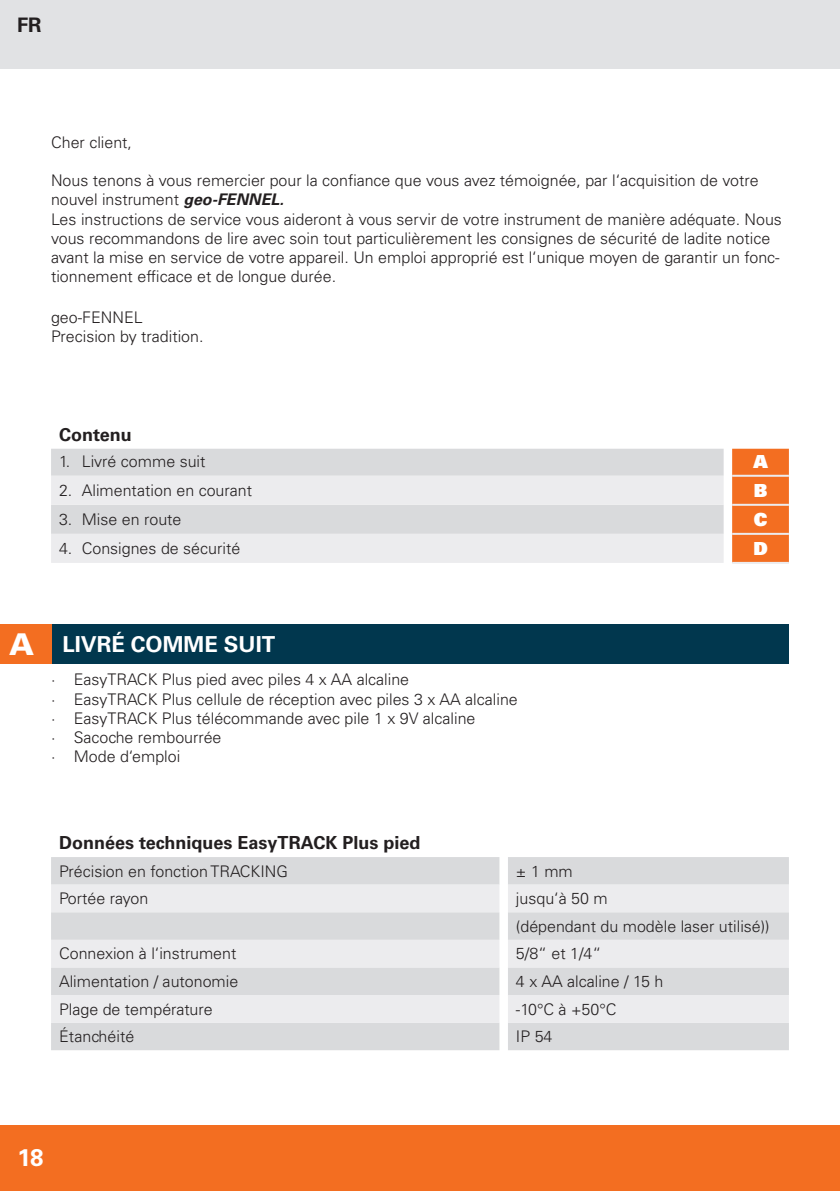
<style>
.page{position:relative;width:840px;height:1191px;background:#fff}
.page>*{position:absolute;margin:0;border:0;box-sizing:border-box;transform-origin:0 0}
.t1{font:700 24px "Univers LT Std";color:#fff}
.t2{font:700 22px "Univers LT Std";color:#fff}
.t3{font:700 20px "Univers LT Std";color:#231f20}
.t4{font:700 18px "Univers LT Std";color:#231f20}
.t5{font:18px "Univers LT Std X Black";color:#fff}
.t6{font:300 16px/19.2px "Univers LT Std";color:#231f20}
.s1{font-weight:700;font-style:italic}
.s2{font-weight:900;font-size:30px}
</style>
<div class="page">
<div style="left:0;top:1125px;width:839px;height:66px;background:#f36e21"></div>
<div style="left:0;top:0;width:839px;height:68px;background:#e1e2e4"></div>
<div style="left:51px;top:449px;width:672px;height:27px;background:#d9dadc"></div>
<div style="left:732px;top:449px;width:56px;height:113px;background:#f36e21"></div>
<svg style="left:51px;top:476px;width:672px;height:87px;background:#e5e6e8"></svg>
<hr style="left:731px;top:475px;width:57px;height:2px;background:#ececee">
<hr style="left:731px;top:504px;width:57px;height:2px;background:#ececee">
<hr style="left:731px;top:533px;width:57px;height:2px;background:#ececee">
<hr style="left:731px;top:562px;width:57px;height:2px;background:#ececee">
<div style="left:51px;top:624px;width:737px;height:39px;background:#01374e"></div>
<div style="left:0;top:624px;width:51px;height:39px;background:#f36e21"></div>
<div style="left:51px;top:857px;width:737px;height:193px;background:#d9dadc"></div>
<svg style="left:51px;top:884px;width:737px;height:138px;background:#e4e5e7"></svg>
<p class="t3" style="left:17px;top:13px;width:26px">FR</p>
<p class="t6" style="left:51px;top:132px;width:82px">Cher client,</p>
<p class="t6" style="left:51px;top:171px;width:732px">Nous tenons à vous remercier pour la confiance que vous avez témoignée, par l‘acquisition de votre nouvel instrument <span class="s1">geo-FENNEL.<br></span>Les instructions de service vous aideront à vous servir de votre instrument de manière adéquate. Nous vous recommandons de lire avec soin tout particulièrement les consignes de sécurité de ladite notice avant la mise en service de votre appareil. Un emploi approprié est l‘unique moyen de garantir un fonc&shy;tionnement efficace et de longue durée.</p>
<p class="t6" style="left:51px;top:308px;width:154px">geo-FENNEL<br>Precision by tradition.</p>
<p class="t4" style="left:59px;top:424px;width:74px">Contenu</p>
<p class="t6" style="left:59px;top:452px;width:148px">1. Livré comme suit</p>
<p class="t5" style="left:753px;top:449px;width:16px">A</p>
<p class="t6" style="left:59px;top:481px;width:194px">2. Alimentation en courant</p>
<p class="t5" style="left:753px;top:478px;width:15px">B</p>
<p class="t6" style="left:59px;top:510px;width:124px">3. Mise en route</p>
<p class="t5" style="left:753px;top:507px;width:15px">C</p>
<p class="t6" style="left:59px;top:539px;width:182px">4. Consignes de sécurité</p>
<p class="t5" style="left:753px;top:536px;width:16px">D</p>
<h2 class="t2" style="left:9px;top:631px;width:268px"><span class="s2">A</span> LIVRÉ COMME SUIT</h2>
<p class="t6" style="left:51px;top:670px;width:468px">· EasyTRACK Plus pied avec piles 4 x AA alcaline<br>· EasyTRACK Plus cellule de réception avec piles 3 x AA alcaline · EasyTRACK Plus télécommande avec pile 1 x 9V alcaline<br>· Sacoche rembourrée<br>· Mode d‘emploi</p>
<p class="t4" style="left:59px;top:832px;width:362px">Données techniques EasyTRACK Plus pied</p>
<p class="t6" style="left:59px;top:861px;width:230px">Précision en fonction TRACKING</p>
<p class="t6" style="left:515px;top:861px;width:58px">± 1 mm</p>
<p class="t6" style="left:59px;top:889px;width:91px">Portée rayon</p>
<p class="t6" style="left:515px;top:884px;width:255px;line-height:27.6px">jusqu‘à 50 m<br>(dépendant du modèle laser utilisé))</p>
<p class="t6" style="left:59px;top:944px;width:179px">Connexion à l‘instrument</p>
<p class="t6" style="left:515px;top:944px;width:87px">5/8“ et 1/4“</p>
<p class="t6" style="left:59px;top:971px;width:181px">Alimentation / autonomie</p>
<p class="t6" style="left:515px;top:971px;width:149px">4 x AA alcaline / 15 h</p>
<p class="t6" style="left:59px;top:999px;width:155px">Plage de température</p>
<p class="t6" style="left:515px;top:999px;width:102px">-10°C à +50°C</p>
<p class="t6" style="left:59px;top:1027px;width:77px">Étanchéité</p>
<p class="t6" style="left:515px;top:1027px;width:38px">IP 54</p>
<h1 class="t1" style="left:17px;top:1143px;width:28px">18</h1>
</div>
